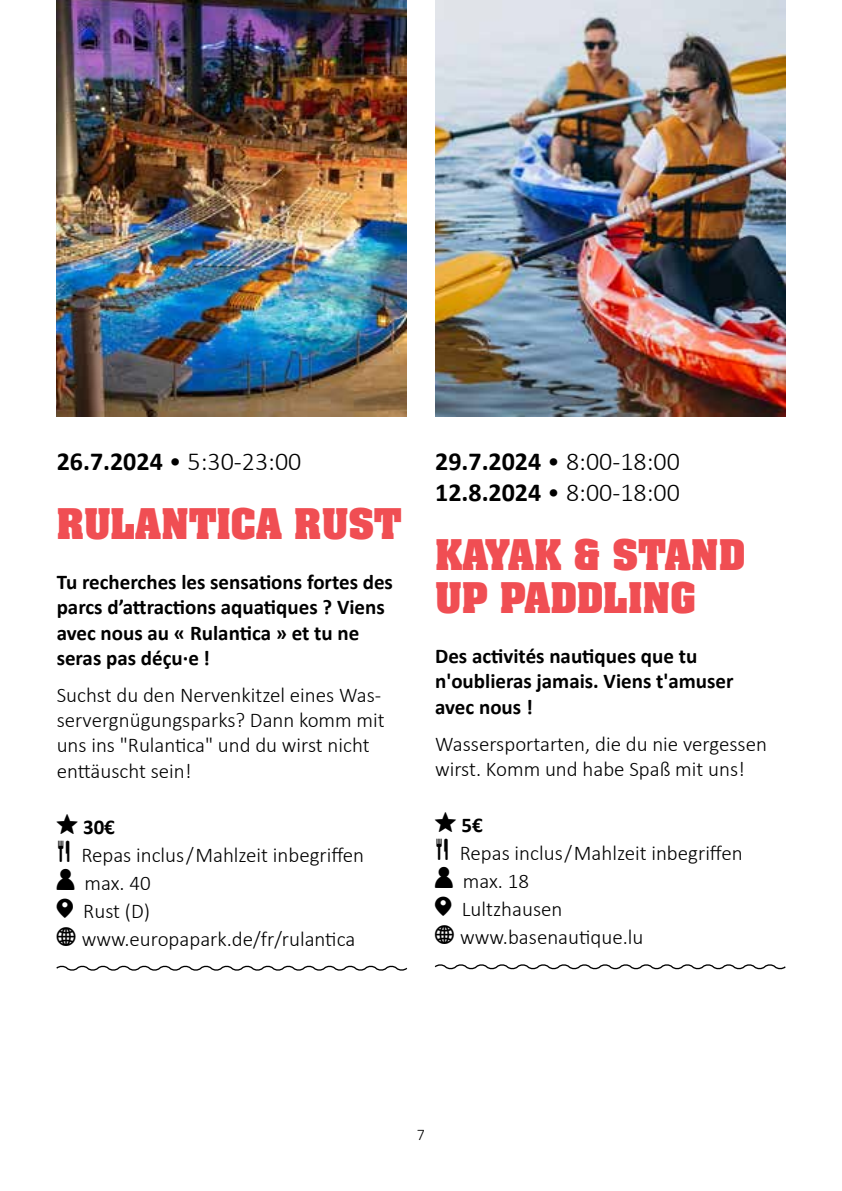
<style>
.page{position:relative;width:842px;height:1191px;background:#fff}
.page>*{position:absolute;margin:0;border:0;box-sizing:border-box;transform-origin:0 0}
.t1{font:700 36px/43.2px "Aachen Std";color:#f04e53}
.t2{font:300 26px/31.2px "Calibri";color:#000}
.t3{font:300 21px/28px "Calibri";color:#000}
.t4{font:700 21px/25.2px "Calibri";color:#000}
.t5{font:300 16px "Calibri";color:#000}
.s1{font-weight:700}
.s2{font-family:"Icons South St";font-weight:400;font-size:18px}
.s3{font-family:"Travelcons";font-weight:400}
.s4{font-family:"Icons South St";font-weight:400;font-size:16px}
</style>
<div class="page">
<img style="left:57px;top:0;width:350px;height:417px">
<svg style="left:56px;top:965px;width:352px;height:6px"></svg>
<svg style="left:434px;top:964px;width:352px;height:6px"></svg>
<img style="left:435px;top:0;width:350px;height:416px">
<p class="t2" style="left:57px;top:446px;width:246px"><span class="s1">26.7.2024</span> • 5:30-23:00</p>
<h1 class="t1" style="left:57px;top:502px;width:346px">RULANTICA RUST</h1>
<p class="t4" style="left:57px;top:569px;width:338px">Tu recherches les sensations fortes des parcs d’attractions aquatiques ? Viens avec nous au « Rulantica » et tu ne seras pas déçu·e !</p>
<p class="t3" style="left:57px;top:682px;width:330px;line-height:25.2px">Suchst du den Nervenkitzel eines Was&shy;servergnügungsparks? Dann komm mit uns ins "Rulantica" und du wirst nicht enttäuscht sein!</p>
<p class="t3" style="left:57px;top:812px;width:309px"><span class="s2">W</span> <span class="s1">30€<br></span><span class="s3">\</span> Repas inclus / Mahlzeit inbegriffen<br><span class="s2">C</span> max. 40<br><span class="s2">j</span> Rust (D)<br><span class="s4">R</span> www.europapark.de/fr/rulantica</p>
<p class="t2" style="left:435px;top:445px;width:246px"><span class="s1">29.7.2024</span> • 8:00-18:00<br><span class="s1">12.8.2024</span> • 8:00-18:00</p>
<h1 class="t1" style="left:435px;top:533px;width:312px">KAYAK &amp; STAND<br>UP PADDLING</h1>
<p class="t4" style="left:435px;top:643px;width:300px">Des activités nautiques que tu n'oublieras jamais. Viens t'amuser avec nous !</p>
<p class="t3" style="left:435px;top:731px;width:333px;line-height:25.2px">Wassersportarten, die du nie vergessen wirst. Komm und habe Spaß mit uns!</p>
<p class="t3" style="left:435px;top:811px;width:309px"><span class="s2">W</span> <span class="s1">5€<br></span><span class="s3">\</span> Repas inclus / Mahlzeit inbegriffen<br><span class="s2">C</span> max. 18<br><span class="s2">j</span> Lultzhausen<br><span class="s4">R</span> www.basenautique.lu</p>
<p class="t5" style="left:417px;top:1125px;width:10px">7</p>
</div>
